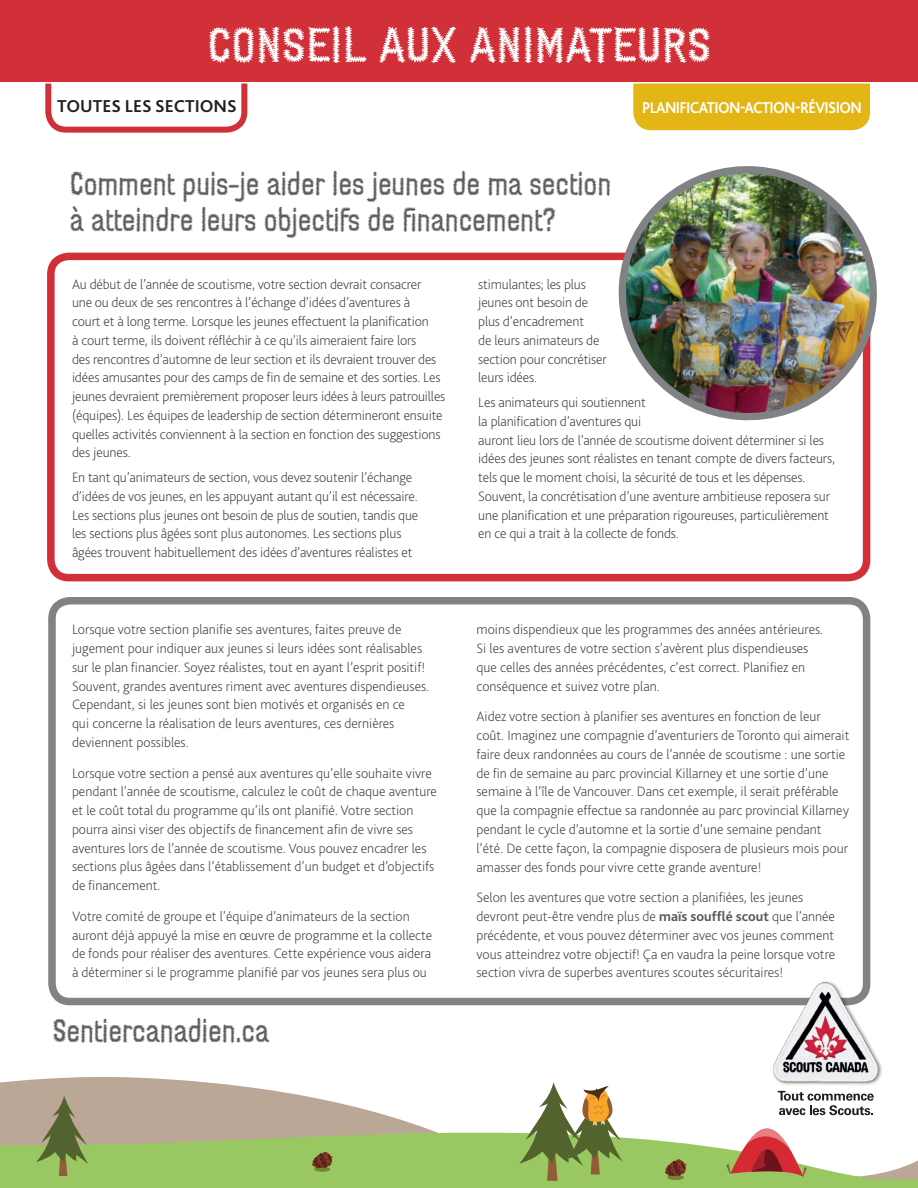
<style>
.page{position:relative;width:918px;height:1188px;background:#fff}
.page>*{position:absolute;margin:0;border:0;box-sizing:border-box;transform-origin:0 0}
.t1{font:48.45px "Conference Call BH Line Two";color:#fff;scale:1.18 1}
.t2{font:33px/36px "Conference Call BH Line Two";color:#57585a}
.t3{font:700 18px "Bliss 2";color:#231f20}
.t4{font:700 16.5px "Bliss 2";letter-spacing:-.04em;color:#fff;scale:.92 1}
.t5{font:200 14.25px/18.8px "Bliss 2";color:#3e3e3f}
.s1{font-weight:700;color:#57585a}
</style>
<div class="page">
<div style="left:48px;top:597px;width:822px;height:408px;border:8px solid #808285;border-radius:18px"></div>
<div style="left:633px;top:50px;width:237px;height:80px;background:#e3b615;border-radius:18px"></div>
<div style="left:45px;top:46px;width:202px;height:87px;border:6px solid #d23038;border-radius:18px"></div>
<svg style="left:0;top:1077px;width:395px;height:41px;fill:#baa795"></svg>
<svg style="left:0;top:1118px;width:918px;height:70px;background:#adc981"></svg>
<svg style="left:36px;top:1096px;width:52px;height:80px;background:#8d9663"></svg>
<svg style="left:519px;top:1082px;width:106px;height:99px"></svg>
<div style="left:314px;top:1167px;width:16px;height:5px;background:#728436;border-radius:50%"></div>
<svg style="left:312px;top:1151px;width:21px;height:18px"></svg>
<div style="left:667px;top:1175px;width:17px;height:5px;background:#728436;border-radius:50%"></div>
<svg style="left:665px;top:1159px;width:22px;height:18px"></svg>
<div style="left:47px;top:253px;width:823px;height:328px;border:8px solid #d23038;border-radius:18px"></div>
<div style="left:0;top:0;width:918px;height:84px;background:#d23038"></div>
<img style="left:610px;top:166px;width:267px;height:258px">
<img style="left:762px;top:970px;width:120px;height:121px">
<svg style="left:726px;top:1091px;width:148px;height:86px"></svg>
<h1 class="t1" style="left:207px;top:14px;width:428px">CONSEIL AUX ANIMATEURS</h1>
<p class="t3" style="left:57px;top:95px;width:181px">TOUTES LES SECTIONS</p>
<p class="t4" style="left:642px;top:98px;width:240px">PLANIFICATION-ACTION-RÉVISION</p>
<h2 class="t2" style="left:70px;top:165px;width:543px">Comment puis-je aider les jeunes de ma section à atteindre leurs objectifs de financement?</h2>
<p class="t5" style="left:72px;top:274px;width:375px">Au début de l’année de scoutisme, votre section devrait consacrer<br>une ou deux de ses rencontres à l’échange d’idées d’aventures à<br>court et à long terme. Lorsque les jeunes effectuent la planification<br>à court terme, ils doivent réfléchir à ce qu’ils aimeraient faire lors<br>des rencontres d’automne de leur section et ils devraient trouver des idées amusantes pour des camps de fin de semaine et des sorties. Les jeunes devraient premièrement proposer leurs idées à leurs patrouilles (équipes). Les équipes de leadership de section détermineront ensuite quelles activités conviennent à la section en fonction des suggestions des jeunes.</p>
<p class="t5" style="left:72px;top:468px;width:348px">En tant qu’animateurs de section, vous devez soutenir l’échange d’idées de vos jeunes, en les appuyant autant qu’il est nécessaire.<br>Les sections plus jeunes ont besoin de plus de soutien, tandis que les sections plus âgées sont plus autonomes. Les sections plus âgées trouvent habituellement des idées d’aventures réalistes et</p>
<p class="t5" style="left:72px;top:620px;width:359px">Lorsque votre section planifie ses aventures, faites preuve de jugement pour indiquer aux jeunes si leurs idées sont réalisables sur le plan financier. Soyez réalistes, tout en ayant l’esprit positif!<br>Souvent, grandes aventures riment avec aventures dispendieuses.<br>Cependant, si les jeunes sont bien motivés et organisés en ce<br>qui concerne la réalisation de leurs aventures, ces dernières deviennent possibles.</p>
<p class="t5" style="left:72px;top:763px;width:366px">Lorsque votre section a pensé aux aventures qu’elle souhaite vivre pendant l’année de scoutisme, calculez le coût de chaque aventure et le coût total du programme qu’ils ont planifié. Votre section pourra ainsi viser des objectifs de financement afin de vivre ses aventures lors de l’année de scoutisme. Vous pouvez encadrer les sections plus âgées dans l’établissement d’un budget et d’objectifs de financement.</p>
<p class="t5" style="left:72px;top:906px;width:362px">Votre comité de groupe et l’équipe d’animateurs de la section auront déjà appuyé la mise en œuvre de programme et la collecte de fonds pour réaliser des aventures. Cette expérience vous aidera à déterminer si le programme planifié par vos jeunes sera plus ou</p>
<h2 class="t2" style="left:53px;top:1012px;width:218px">Sentiercanadien.ca</h2>
<p class="t5" style="left:478px;top:274px;width:130px">stimulantes; les plus jeunes ont besoin de plus d’encadrement<br>de leurs animateurs de section pour concrétiser leurs idées.</p>
<p class="t5" style="left:478px;top:393px;width:358px">Les animateurs qui soutiennent<br>la planification d’aventures qui<br>auront lieu lors de l’année de scoutisme doivent déterminer si les idées des jeunes sont réalistes en tenant compte de divers facteurs, tels que le moment choisi, la sécurité de tous et les dépenses.<br>Souvent, la concrétisation d’une aventure ambitieuse reposera sur une planification et une préparation rigoureuses, particulièrement en ce qui a trait à la collecte de fonds.</p>
<p class="t5" style="left:476px;top:620px;width:348px">moins dispendieux que les programmes des années antérieures.<br>Si les aventures de votre section s’avèrent plus dispendieuses que celles des années précédentes, c’est correct. Planifiez en conséquence et suivez votre plan.</p>
<p class="t5" style="left:476px;top:707px;width:374px">Aidez votre section à planifier ses aventures en fonction de leur coût. Imaginez une compagnie d’aventuriers de Toronto qui aimerait faire deux randonnées au cours de l’année de scoutisme : une sortie de fin de semaine au parc provincial Killarney et une sortie d’une semaine à l’île de Vancouver. Dans cet exemple, il serait préférable que la compagnie effectue sa randonnée au parc provincial Killarney pendant le cycle d’automne et la sortie d’une semaine pendant l’été. De cette façon, la compagnie disposera de plusieurs mois pour amasser des fonds pour vivre cette grande aventure!</p>
<p class="t5" style="left:476px;top:888px;width:360px">Selon les aventures que votre section a planifiées, les jeunes devront peut-être vendre plus de <span class="s1">maïs soufflé scout</span> que l’année précédente, et vous pouvez déterminer avec vos jeunes comment vous atteindrez votre objectif! Ça en vaudra la peine lorsque votre section vivra de superbes aventures scoutes sécuritaires!</p>
</div>
